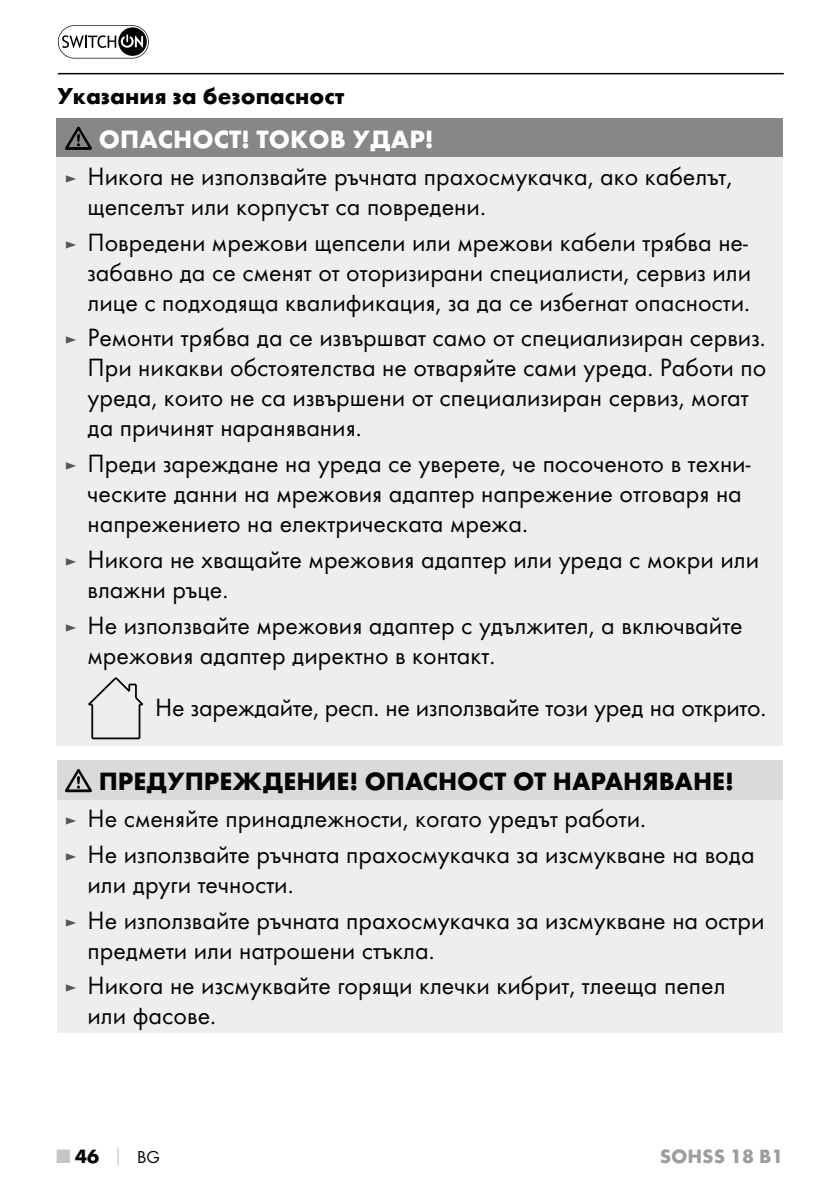
<style>
.page{position:relative;width:840px;height:1191px;background:#fff}
.page>*{position:absolute;margin:0;border:0;box-sizing:border-box;transform-origin:0 0}
.t1{font:26px/30px "Futura Boo";color:#040503}
.t2{font:700 26px "Futura";letter-spacing:-.005em;color:#040503}
.t3{font:700 26px "Futura";color:#fff}
.t4{font:700 24px "Futura";color:#040503}
.t5{font:700 20px "Futura";color:#9d9d9c}
.t6{font:700 20px "Futura";color:#040503}
.s1{font-size:18px;color:#575756}
.s2{color:#c6c5c4}
.s3{font-size:18px;color:#c6c5c4}
.s4{font-family:"Futura Boo";font-weight:400;font-size:18px}
</style>
<div class="page">
<hr style="left:58px;top:73px;width:725px;height:1px;background:#040503">
<svg style="left:58px;top:25px;width:91px;height:33px"></svg>
<div style="left:57px;top:118px;width:725px;height:39px;background:#888787"></div>
<div style="left:57px;top:157px;width:725px;height:589px;background:#edeeee"></div>
<svg style="left:65px;top:127px;width:27px;height:23px"></svg>
<hr style="left:138px;top:704px;width:2px;height:34px;background:#040503">
<hr style="left:91px;top:704px;width:2px;height:34px;background:#040503">
<hr style="left:92px;top:737px;width:47px;height:2px;background:#040503">
<svg style="left:88px;top:677px;width:56px;height:30px"></svg>
<div style="left:57px;top:760px;width:725px;height:40px;background:#dbdad9"></div>
<div style="left:57px;top:800px;width:725px;height:232px;background:#edeeee"></div>
<svg style="left:65px;top:769px;width:27px;height:23px"></svg>
<p class="t4" style="left:57px;top:87px;width:289px">Указания за безопасност</p>
<p class="t3" style="left:99px;top:129px;width:336px">ОПАСНОСТ! ТОКОВ УДАР!</p>
<p class="t1" style="left:87px;top:163px;width:646px;text-indent:-23px"><span class="s1">►</span> Никога не използвайте ръчната прахосмукачка, ако кабелът, щепселът или корпусът са повредени.</p>
<p class="t1" style="left:87px;top:228px;width:665px;text-indent:-23px"><span class="s1">►</span> Повредени мрежови щепсели или мрежови кабели трябва не&shy;забавно да се сменят от оторизирани специалисти, сервиз или лице с подходяща квалификация, за да се избегнат опасности.</p>
<p class="t1" style="left:87px;top:324px;width:680px;text-indent:-23px"><span class="s1">►</span> Ремонти трябва да се извършват само от специализиран сервиз.<br>При никакви обстоятелства не отваряйте сами уреда. Работи по уреда, които не са извършени от специализиран сервиз, могат да причинят наранявания.</p>
<p class="t1" style="left:87px;top:450px;width:664px;text-indent:-23px"><span class="s1">►</span> Преди зареждане на уреда се уверете, че посоченото в техни&shy;ческите данни на мрежовия адаптер напрежение отговаря на напрежението на електрическата мрежа.</p>
<p class="t1" style="left:87px;top:545px;width:673px;text-indent:-23px"><span class="s1">►</span> Никога не хващайте мрежовия адаптер или уреда с мокри или влажни ръце.</p>
<p class="t1" style="left:87px;top:611px;width:656px;text-indent:-23px"><span class="s1">►</span> Не използвайте мрежовия адаптер с удължител, а включвайте мрежовия адаптер директно в контакт.</p>
<p class="t1" style="left:155px;top:694px;width:612px">Не зареждайте, респ. не използвайте този уред на открито.</p>
<p class="t2" style="left:99px;top:771px;width:636px">ПРЕДУПРЕЖДЕНИЕ! ОПАСНОСТ ОТ НАРАНЯВАНЕ!</p>
<p class="t1" style="left:65px;top:802px;width:691px;line-height:35.6px"><span class="s1">►</span> Не сменяйте принадлежности, когато уредът работи.<br><span class="s1">►</span> Не използвайте ръчната прахосмукачка за изсмукване на вода</p>
<p class="t1" style="left:65px;top:868px;width:701px;line-height:35.6px;text-indent:23px">или други течности.<br><span class="s1">►</span> Не използвайте ръчната прахосмукачка за изсмукване на остри</p>
<p class="t1" style="left:65px;top:933px;width:662px;line-height:35.6px;text-indent:23px">предмети или натрошени стъкла.<br><span class="s1">►</span> Никога не изсмуквайте горящи клечки кибрит, тлееща пепел</p>
<p class="t1" style="left:87px;top:1002px;width:130px">или фасове.</p>
<p class="t6" style="left:57px;top:1148px;width:104px"><span class="s2">■</span> 46 <span class="s3">│</span> <span class="s4">BG</span></p>
<p class="t5" style="left:659px;top:1148px;width:125px">SOHSS 18 B1</p>
</div>
